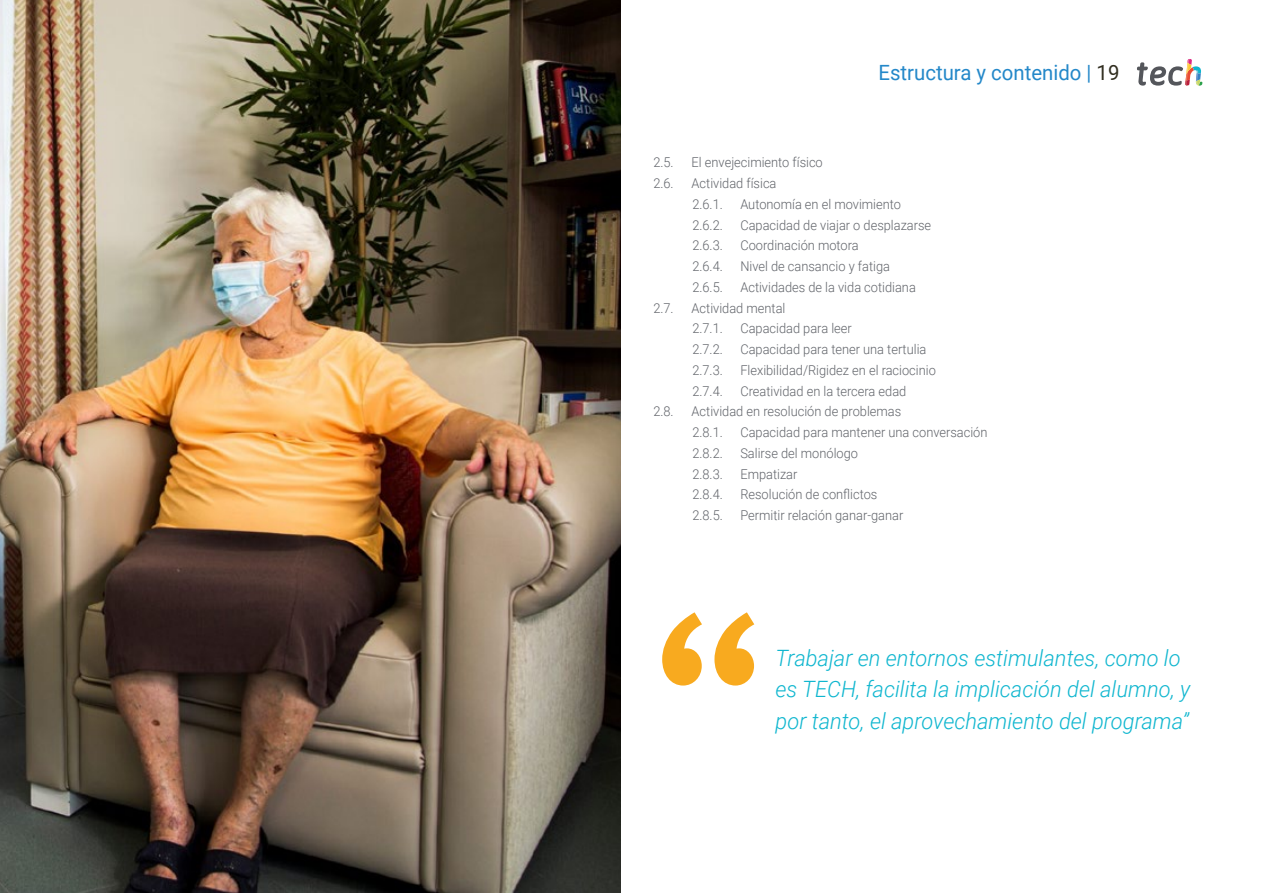
<style>
.page{position:relative;width:1263px;height:893px;background:#fff}
.page>*{position:absolute;margin:0;border:0;box-sizing:border-box;transform-origin:0 0}
.t1{font:italic 300 22.5px/31.5px "Roboto";color:#0fb6cf}
.t2{font:21px "Roboto";color:#2488c9}
.t3{font:300 13.5px/20.7px "Roboto";color:#61646a;scale:.95 1}
.s1{color:#312e20}
</style>
<div class="page">
<img style="left:0;top:0;width:621px;height:893px">
<svg style="left:1137px;top:59px;width:65px;height:27px"></svg>
<svg style="left:662px;top:612px;width:92px;height:74px"></svg>
<h2 class="t2" style="left:878px;top:57px;width:242px">Estructura y contenido | <span class="s1">19</span></h2>
<p class="t3" style="left:653px;top:152px;width:23px">2.5.</p>
<p class="t3" style="left:692px;top:152px;width:140px">El envejecimiento físico</p>
<p class="t3" style="left:653px;top:173px;width:23px">2.6.</p>
<p class="t3" style="left:692px;top:173px;width:91px">Actividad física<br>2.6.1.</p>
<p class="t3" style="left:740px;top:193px;width:171px">Autonomía en el movimiento</p>
<p class="t3" style="left:692px;top:214px;width:34px">2.6.2.</p>
<p class="t3" style="left:740px;top:214px;width:202px">Capacidad de viajar o desplazarse</p>
<p class="t3" style="left:692px;top:235px;width:34px">2.6.3.</p>
<p class="t3" style="left:740px;top:235px;width:126px">Coordinación motora</p>
<p class="t3" style="left:692px;top:256px;width:34px">2.6.4.</p>
<p class="t3" style="left:740px;top:256px;width:159px">Nivel de cansancio y fatiga</p>
<p class="t3" style="left:692px;top:276px;width:34px">2.6.5.</p>
<p class="t3" style="left:740px;top:276px;width:186px">Actividades de la vida cotidiana</p>
<p class="t3" style="left:653px;top:297px;width:23px">2.7.</p>
<p class="t3" style="left:692px;top:297px;width:100px">Actividad mental<br>2.7.1.</p>
<p class="t3" style="left:740px;top:318px;width:119px">Capacidad para leer</p>
<p class="t3" style="left:692px;top:339px;width:34px">2.7.2.</p>
<p class="t3" style="left:740px;top:339px;width:197px">Capacidad para tener una tertulia</p>
<p class="t3" style="left:692px;top:359px;width:34px">2.7.3.</p>
<p class="t3" style="left:740px;top:359px;width:207px">Flexibilidad/Rigidez en el raciocinio</p>
<p class="t3" style="left:692px;top:380px;width:34px">2.7.4.</p>
<p class="t3" style="left:740px;top:380px;width:176px">Creatividad en la tercera edad</p>
<p class="t3" style="left:653px;top:401px;width:23px">2.8.</p>
<p class="t3" style="left:692px;top:401px;width:222px">Actividad en resolución de problemas<br>2.8.1.</p>
<p class="t3" style="left:740px;top:422px;width:262px">Capacidad para mantener una conversación</p>
<p class="t3" style="left:692px;top:442px;width:34px">2.8.2.</p>
<p class="t3" style="left:740px;top:442px;width:125px">Salirse del monólogo</p>
<p class="t3" style="left:692px;top:463px;width:34px">2.8.3.</p>
<p class="t3" style="left:740px;top:463px;width:62px">Empatizar</p>
<p class="t3" style="left:692px;top:484px;width:34px">2.8.4.</p>
<p class="t3" style="left:740px;top:484px;width:146px">Resolución de conflictos</p>
<p class="t3" style="left:692px;top:505px;width:34px">2.8.5.</p>
<p class="t3" style="left:740px;top:505px;width:173px">Permitir relación ganar-ganar</p>
<h1 class="t1" style="left:775px;top:641px;width:416px">Trabajar en entornos estimulantes, como lo es TECH, facilita la implicación del alumno, y por tanto, el aprovechamiento del programa”</h1>
</div>
